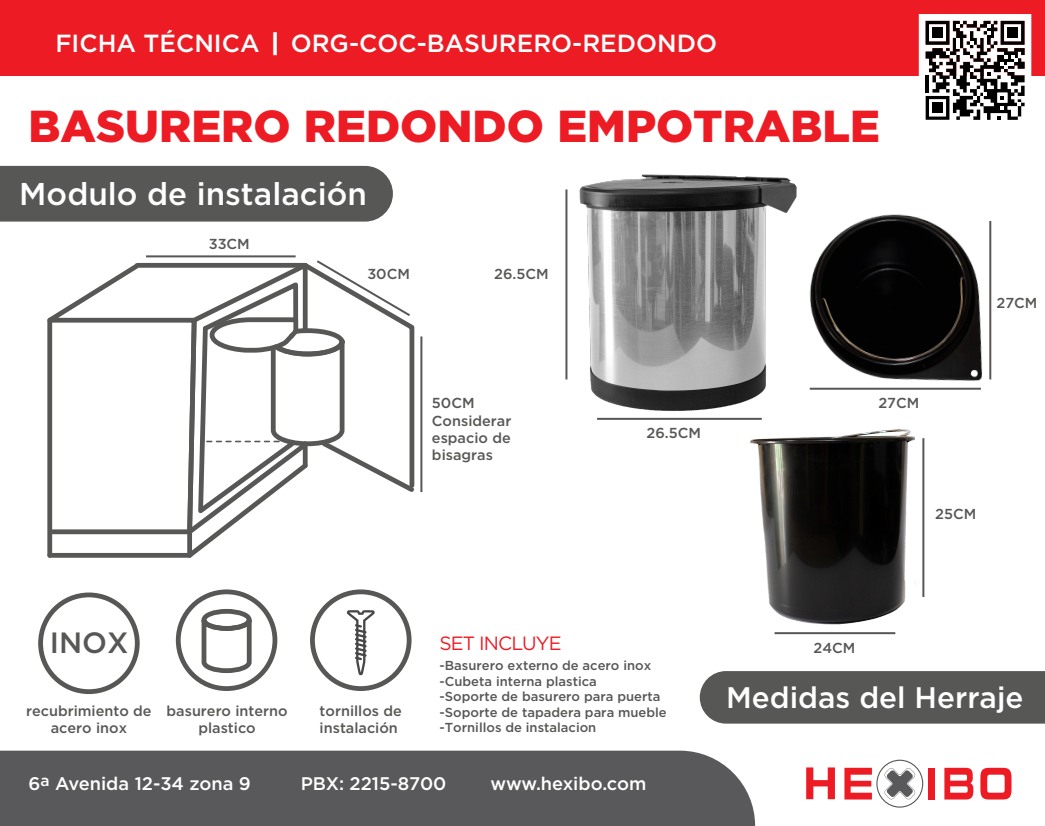
<style>
.page{position:relative;width:1045px;height:826px;background:#fff}
.page>*{position:absolute;margin:0;border:0;box-sizing:border-box;transform-origin:0 0}
.t1{font:900 44.68px "Gotham";color:#ed1c24}
.t2{font:500 31.44px "Gotham";color:#fff}
.t3{font:500 29.68px "Gotham";color:#fff}
.t4{font:500 29.28px "Gotham";color:#575756}
.t5{font:500 24.72px "Gotham";color:#fff}
.t6{font:19.2px "Gotham";letter-spacing:-.05em;color:#ed1c24}
.t7{font:500 18.24px "Gotham";color:#fff}
.t8{font:500 14.44px/17.3px "Gotham";color:#575756;text-align:center}
.t9{font:500 13px/15.6px "Gotham";color:#575756}
.s1{font-weight:900}
</style>
<div class="page">
<div style="left:0;top:166px;width:393px;height:55px;background:#575756"></div>
<div style="left:0;top:750px;width:755px;height:75px;background:#59595c"></div>
<div style="left:0;top:0;width:1044px;height:75px;background:#ed1c24"></div>
<svg style="left:806px;top:767px;width:28px;height:31px"></svg>
<div style="left:927px;top:767px;width:7px;height:32px;background:#ed1c24"></div>
<svg style="left:944px;top:767px;width:29px;height:32px"></svg>
<svg style="left:980px;top:767px;width:31px;height:32px"></svg>
<svg style="left:844px;top:759px;width:79px;height:48px"></svg>
<div style="left:38px;top:592px;width:102px;height:101px;border:5px solid #575756;border-radius:50%"></div>
<div style="left:699px;top:671px;width:345px;height:52px;background:#575756"></div>
<div style="left:310px;top:589px;width:101px;height:101px;border:5px solid #575756;border-radius:50%"></div>
<svg style="left:346px;top:610px;width:29px;height:64px"></svg>
<div style="left:176px;top:589px;width:101px;height:101px;border:5px solid #575756;border-radius:50%"></div>
<img style="left:867px;top:214px;width:125px;height:174px">
<img style="left:750px;top:429px;width:175px;height:205px">
<hr style="left:774px;top:631px;width:121px;height:2px;background:#575756">
<hr style="left:922px;top:438px;width:2px;height:158px;background:#575756">
<hr style="left:809px;top:387px;width:171px;height:2px;background:#575756">
<hr style="left:989px;top:221px;width:2px;height:158px;background:#575756">
<hr style="left:146px;top:255px;width:149px;height:2px;background:#575756">
<hr style="left:420px;top:336px;width:2px;height:155px;background:#575756">
<div style="left:201px;top:608px;width:50px;height:22px;border:5px solid #575756;border-radius:50%"></div>
<svg style="left:201px;top:614px;width:51px;height:60px"></svg>
<svg style="left:918px;top:14px;width:113px;height:106px"></svg>
<div style="left:932px;top:28px;width:10px;height:10px;background:#000"></div>
<div style="left:1007px;top:28px;width:10px;height:10px;background:#000"></div>
<div style="left:932px;top:103px;width:10px;height:10px;background:#000"></div>
<svg style="left:47px;top:260px;width:368px;height:298px"></svg>
<img style="left:565px;top:174px;width:302px;height:246px">
<h3 class="t5" style="left:55px;top:27px;width:663px">FICHA TÉCNICA <span class="s1">|</span> ORG-COC-BASURERO-REDONDO</h3>
<h1 class="t1" style="left:29px;top:95px;width:852px">BASURERO REDONDO EMPOTRABLE</h1>
<h2 class="t2" style="left:19px;top:173px;width:349px">Modulo de instalación</h2>
<p class="t8" style="left:209px;top:235px;width:43px">33CM</p>
<p class="t8" style="left:367px;top:264px;width:44px">30CM</p>
<p class="t8" style="left:494px;top:264px;width:56px">26.5CM</p>
<p class="t8" style="left:432px;top:394px;width:44px">50CM</p>
<p class="t8" style="left:432px;top:411px;width:81px;text-align:justify">Considerar espacio de bisagras</p>
<p class="t8" style="left:646px;top:424px;width:56px">26.5CM</p>
<p class="t8" style="left:878px;top:394px;width:42px">27CM</p>
<p class="t8" style="left:996px;top:293px;width:42px">27CM</p>
<p class="t8" style="left:935px;top:505px;width:43px">25CM</p>
<h3 class="t4" style="left:50px;top:623px;width:80px">INOX</h3>
<p class="t8" style="left:26px;top:701px;width:127px">recubrimiento de acero inox</p>
<p class="t8" style="left:166px;top:701px;width:122px">basurero interno plastico</p>
<p class="t8" style="left:319px;top:701px;width:84px;text-align:left">tornillos de instalación</p>
<h3 class="t6" style="left:439px;top:630px;width:123px">SET INCLUYE</h3>
<p class="t9" style="left:439px;top:657px;width:229px">-Basurero externo de acero inox -Cubeta interna plastica<br>-Soporte de basurero para puerta -Soporte de tapadera para mueble -Tornillos de instalacion</p>
<p class="t7" style="left:29px;top:771px;width:224px">6<sup>a</sup> Avenida 12-34 zona 9</p>
<p class="t7" style="left:300px;top:771px;width:147px">PBX: 2215-8700</p>
<p class="t7" style="left:490px;top:771px;width:157px">www.hexibo.com</p>
<p class="t8" style="left:813px;top:639px;width:43px">24CM</p>
<h3 class="t3" style="left:726px;top:677px;width:299px">Medidas del Herraje</h3>
</div>
